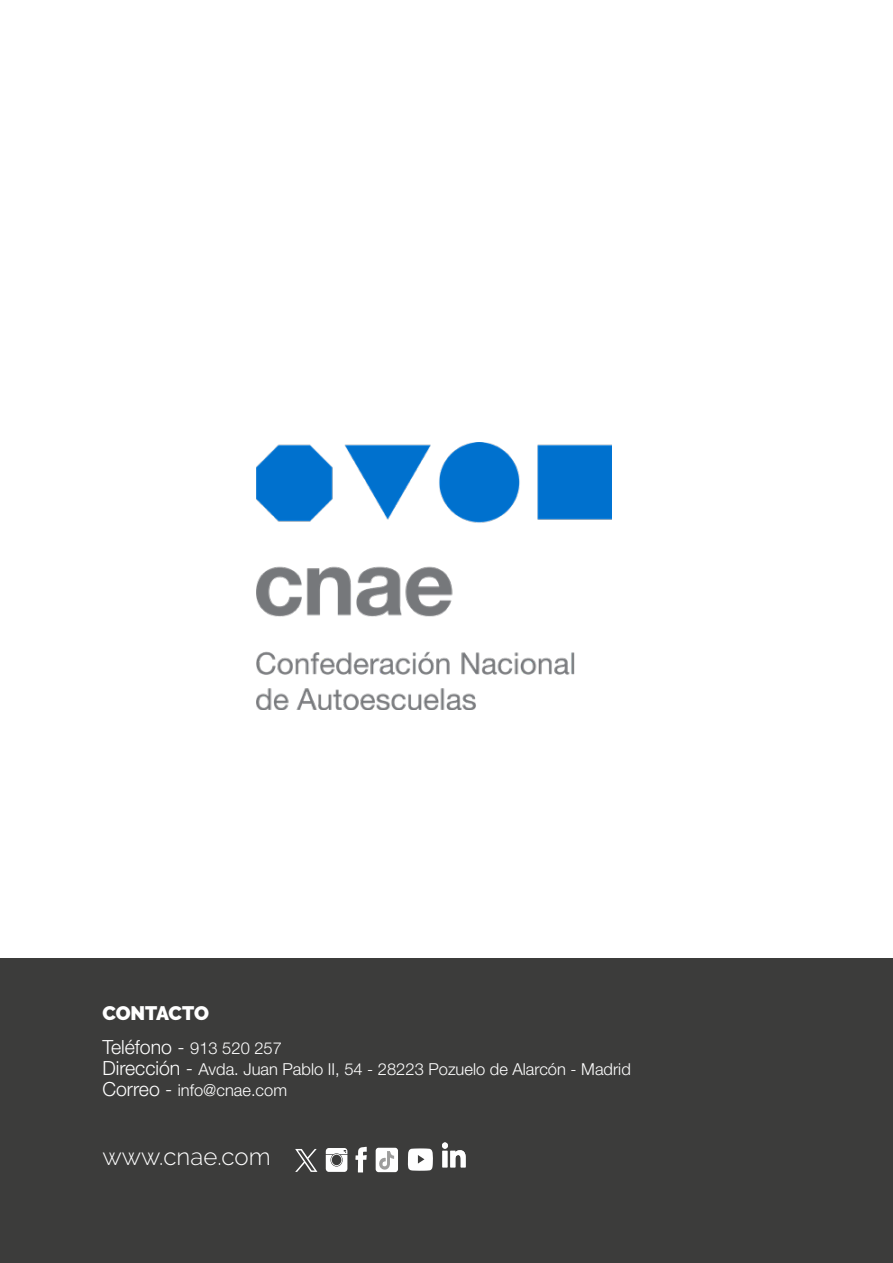
<style>
.page{position:relative;width:893px;height:1263px;background:#fff}
.page>*{position:absolute;margin:0;border:0;box-sizing:border-box;transform-origin:0 0}
.t1{font:300 24px "Raleway";color:#fff}
.t2{font:300 19.5px "Helvetica Neue LT Std";color:#fff}
.t3{font:900 19.5px "Raleway";letter-spacing:-.01em;color:#fff}
.t4{font:300 16.5px/21px "Helvetica Neue LT Std";color:#fff}
.s1{font-size:16.5px}
.s2{font-size:19.5px}
</style>
<div class="page">
<div style="left:0;top:959px;width:893px;height:304px;background:#3c3c3b"></div>
<img style="left:256px;top:442px;width:355px;height:267px">
<div style="left:376px;top:1148px;width:22px;height:24px;background:#fff;border-radius:3px"></div>
<svg style="left:355px;top:1147px;width:12px;height:25px"></svg>
<svg style="left:408px;top:1148px;width:25px;height:23px"></svg>
<svg style="left:326px;top:1148px;width:21px;height:24px"></svg>
<svg style="left:379px;top:1151px;width:15px;height:19px"></svg>
<svg style="left:442px;top:1150px;width:24px;height:17px"></svg>
<div style="left:442px;top:1142px;width:6px;height:7px;background:#fff;border-radius:50%"></div>
<svg style="left:295px;top:1149px;width:22px;height:23px"></svg>
<p class="t3" style="left:102px;top:1002px;width:108px">CONTACTO</p>
<p class="t2" style="left:102px;top:1035px;width:181px">Teléfono - <span class="s1">913 520 257</span></p>
<p class="t4" style="left:102px;top:1058px;width:530px"><span class="s2">Dirección -</span> Avda. Juan Pablo II, 54 - 28223 Pozuelo de Alarcón - Madrid<br><span class="s2">Correo -</span> info@cnae.com</p>
<h1 class="t1" style="left:102px;top:1142px;width:170px">www.cnae.com</h1>
</div>
